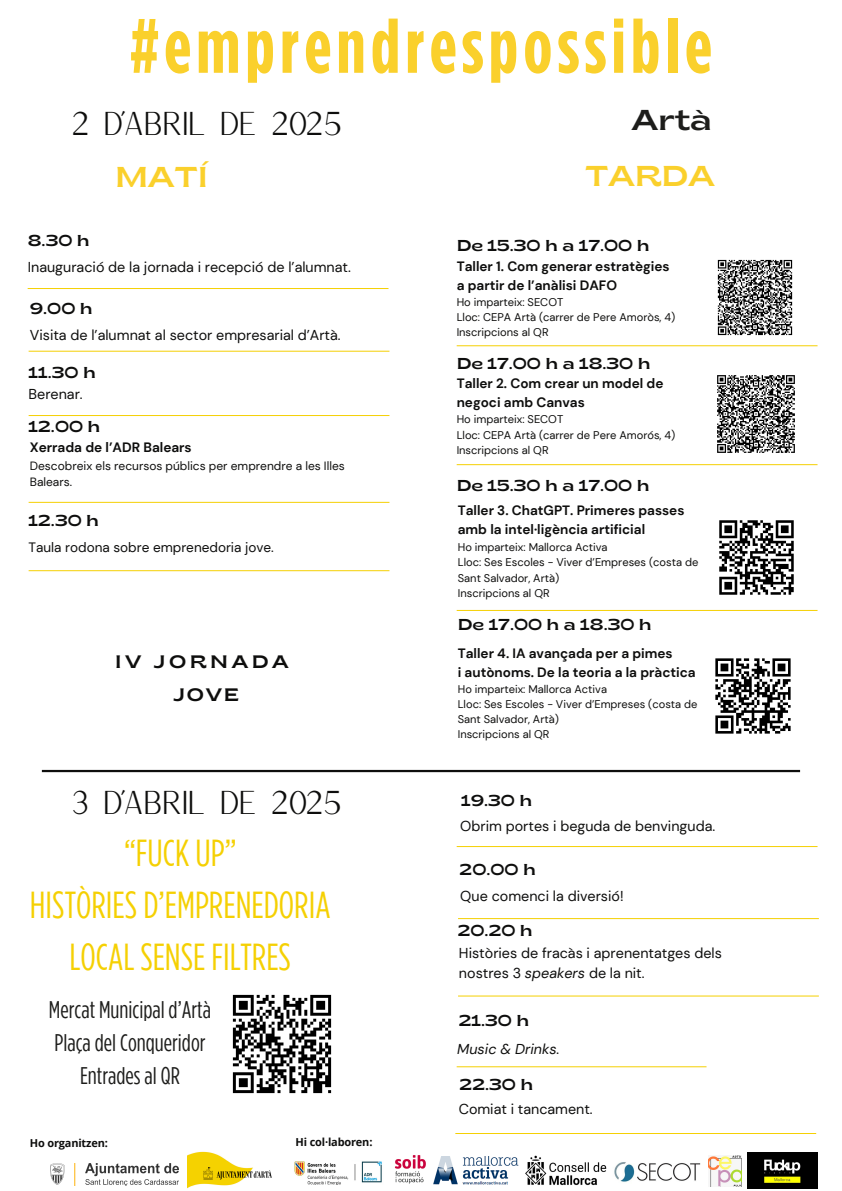
<style>
.page{position:relative;width:842px;height:1191px;background:#fff}
.page>*{position:absolute;margin:0;border:0;box-sizing:border-box;transform-origin:0 0}
.t1{font:700 76.8px "Gotham Condensed";letter-spacing:.065em;color:#fad02c}
.t2{font:37.5px/51.8px "Gotham Condensed";color:#f5d003;text-align:center}
.t3{font:32.2px "Versailles";letter-spacing:-.085em;color:#0e0e0d}
.t4{font:semi-expanded 28.7px "Brice";color:#fad02c}
.t5{font:semi-expanded 28.7px "Brice";color:#1d1d1b}
.t6{font:24px/33px "Gotham Condensed";color:#1d1d1b;text-align:center}
.t7{font:semi-expanded 18px "Brice";letter-spacing:.2em;color:#0e0e0d}
.t8{font:semi-expanded 15.8px "Brice";color:#0e0e0d}
.t9{font:14.3px/19.5px "DM Sans";color:#0e0e0d}
.t10{font:italic 14.3px "DM Sans";color:#0e0e0d}
.t11{font:13.6px "DM Sans";color:#0e0e0d}
.t12{font:700 13.6px "DM Sans";color:#0e0e0d}
.t13{font:700 13.5px/18.5px "DM Sans";color:#0e0e0d}
.t14{font:12px/16px "DM Sans";color:#0e0e0d}
.t15{font:11.1px/15.5px "DM Sans";color:#0e0e0d}
.t16{font:700 11px "Open Sans";letter-spacing:-.015em;color:#0e0e0d}
.s1{font-style:italic}
</style>
<div class="page">
<hr style="left:42px;top:769px;width:758px;height:3px;background:#0e0e0d">
<img style="left:708px;top:1155px;width:34px;height:31px">
<img style="left:525px;top:1155px;width:82px;height:31px">
<img style="left:433px;top:1156px;width:86px;height:29px">
<img style="left:294px;top:1161px;width:88px;height:23px">
<img style="left:747px;top:1152px;width:70px;height:35px">
<img style="left:614px;top:1162px;width:87px;height:20px">
<img style="left:394px;top:1155px;width:32px;height:29px">
<hr style="left:29px;top:351px;width:360px;height:1px;background:#f5d003">
<hr style="left:29px;top:415px;width:360px;height:1px;background:#f5d003">
<hr style="left:28px;top:288px;width:360px;height:1px;background:#f5d003">
<hr style="left:29px;top:502px;width:360px;height:1px;background:#f5d003">
<hr style="left:29px;top:570px;width:360px;height:1px;background:#f5d003">
<hr style="left:457px;top:610px;width:360px;height:1px;background:#f5d003">
<hr style="left:457px;top:345px;width:360px;height:1px;background:#f5d003">
<hr style="left:457px;top:464px;width:360px;height:1px;background:#f5d003">
<img style="left:719px;top:520px;width:75px;height:75px">
<img style="left:717px;top:375px;width:78px;height:78px">
<img style="left:717px;top:259px;width:76px;height:77px">
<img style="left:715px;top:658px;width:76px;height:76px">
<hr style="left:458px;top:918px;width:361px;height:1px;background:#f5d003">
<hr style="left:458px;top:995px;width:361px;height:1px;background:#f5d003">
<hr style="left:457px;top:846px;width:360px;height:1px;background:#f5d003">
<img style="left:232px;top:994px;width:100px;height:100px">
<hr style="left:455px;top:1132px;width:361px;height:1px;background:#f5d003">
<hr style="left:457px;top:1066px;width:249px;height:1px;background:#f5d003">
<img style="left:187px;top:1151px;width:85px;height:38px">
<img style="left:50px;top:1163px;width:128px;height:22px">
<p class="t1" style="left:130px;top:-1px;width:583px">#emprendrespossible</p>
<p class="t3" style="left:70px;top:103px;width:275px">2 D’ABRIL DE 2025</p>
<p class="t5" style="left:632px;top:109px;width:81px">Artà</p>
<p class="t4" style="left:585px;top:164px;width:131px">TARDA</p>
<p class="t4" style="left:115px;top:166px;width:94px">MATÍ</p>
<p class="t8" style="left:28px;top:234px;width:63px">8.30 h</p>
<p class="t9" style="left:28px;top:257px;width:325px">Inauguració de la jornada i recepció de l’alumnat.</p>
<p class="t8" style="left:30px;top:302px;width:64px">9.00 h</p>
<p class="t9" style="left:30px;top:325px;width:312px">Visita de l’alumnat al sector empresarial d’Artà.</p>
<p class="t8" style="left:29px;top:366px;width:69px">11.30 h</p>
<p class="t9" style="left:29px;top:384px;width:56px">Berenar.</p>
<p class="t8" style="left:29px;top:420px;width:73px">12.00 h</p>
<p class="t12" style="left:30px;top:438px;width:163px">Xerrada de l’ADR Balears</p>
<p class="t14" style="left:30px;top:457px;width:317px">Descobreix els recursos públics per emprendre a les Illes<br>Balears.</p>
<p class="t8" style="left:29px;top:514px;width:72px">12.30 h</p>
<p class="t11" style="left:29px;top:539px;width:247px">Taula rodona sobre emprenedoria jove.</p>
<p class="t7" style="left:115px;top:654px;width:175px">IV JORNADA</p>
<p class="t7" style="left:173px;top:687px;width:67px">JOVE</p>
<p class="t3" style="left:70px;top:782px;width:274px">3 D’ABRIL DE 2025</p>
<p class="t2" style="left:30px;top:826px;width:302px">“FUCK UP”<br>HISTÒRIES D’EMPRENEDORIA<br>LOCAL SENSE FILTRES</p>
<p class="t6" style="left:49px;top:993px;width:164px">Mercat Municipal d’Artà<br>Plaça del Conqueridor<br>Entrades al QR</p>
<p class="t16" style="left:30px;top:1134px;width:79px">Ho organitzen:</p>
<h1 class="t16" style="left:296px;top:1134px;width:78px">Hi col·laboren:</h1>
<p class="t8" style="left:457px;top:239px;width:194px">De 15.30 h a 17.00 h</p>
<p class="t13" style="left:457px;top:257px;width:214px">Taller 1. Com generar estratègies</p>
<p class="t13" style="left:457px;top:276px;width:162px">a partir de l’anàlisi DAFO</p>
<p class="t15" style="left:457px;top:295px;width:108px">Ho imparteix: SECOT</p>
<p class="t15" style="left:457px;top:310px;width:220px">Lloc: CEPA Artà (carrer de Pere Amoròs, 4)</p>
<p class="t15" style="left:457px;top:325px;width:93px">Inscripcions al QR</p>
<p class="t8" style="left:457px;top:357px;width:195px">De 17.00 h a 18.30 h</p>
<p class="t13" style="left:457px;top:374px;width:208px">Taller 2. Com crear un model de negoci amb Canvas</p>
<p class="t15" style="left:457px;top:412px;width:108px">Ho imparteix: SECOT</p>
<p class="t15" style="left:457px;top:427px;width:220px">Lloc: CEPA Artà (carrer de Pere Amorós, 4)</p>
<p class="t15" style="left:457px;top:443px;width:93px">Inscripcions al QR</p>
<p class="t8" style="left:457px;top:479px;width:194px">De 15.30 h a 17.00 h</p>
<p class="t13" style="left:458px;top:501px;width:228px">Taller 3. ChatGPT. Primeres passes</p>
<p class="t13" style="left:458px;top:520px;width:189px">amb la intel·ligència artificial</p>
<p class="t15" style="left:458px;top:539px;width:151px">Ho imparteix: Mallorca Activa</p>
<p class="t15" style="left:458px;top:554px;width:242px">Lloc: Ses Escoles - Viver d’Empreses (costa de<br>Sant Salvador, Artà)</p>
<p class="t15" style="left:458px;top:585px;width:93px">Inscripcions al QR</p>
<p class="t8" style="left:458px;top:618px;width:195px">De 17.00 h a 18.30 h</p>
<p class="t13" style="left:458px;top:643px;width:216px">Taller 4. IA avançada per a pimes</p>
<p class="t13" style="left:458px;top:662px;width:239px">i autònoms. De la teoria a la pràctica</p>
<p class="t15" style="left:458px;top:681px;width:151px">Ho imparteix: Mallorca Activa</p>
<p class="t15" style="left:458px;top:696px;width:241px;line-height:15px">Lloc: Ses Escoles - Viver d’Empreses (costa de<br>Sant Salvador, Artà)</p>
<p class="t15" style="left:458px;top:726px;width:93px">Inscripcions al QR</p>
<p class="t8" style="left:461px;top:793px;width:73px">19.30 h</p>
<p class="t9" style="left:460px;top:816px;width:256px">Obrim portes i beguda de benvinguda.</p>
<p class="t8" style="left:460px;top:863px;width:78px">20.00 h</p>
<h5 class="t9" style="left:460px;top:886px;width:165px">Que comenci la diversió!</h5>
<p class="t8" style="left:458px;top:924px;width:77px">20.20 h</p>
<p class="t9" style="left:459px;top:943px;width:264px">Històries de fracàs i aprenentatges dels nostres 3 <span class="s1">speakers</span> de la nit.</p>
<h4 class="t8" style="left:459px;top:1013px;width:72px">21.30 h</h4>
<h3 class="t10" style="left:457px;top:1039px;width:104px">Music &amp; Drinks.</h3>
<h4 class="t8" style="left:460px;top:1078px;width:75px">22.30 h</h4>
<p class="t9" style="left:459px;top:1098px;width:135px">Comiat i tancament.</p>
</div>
